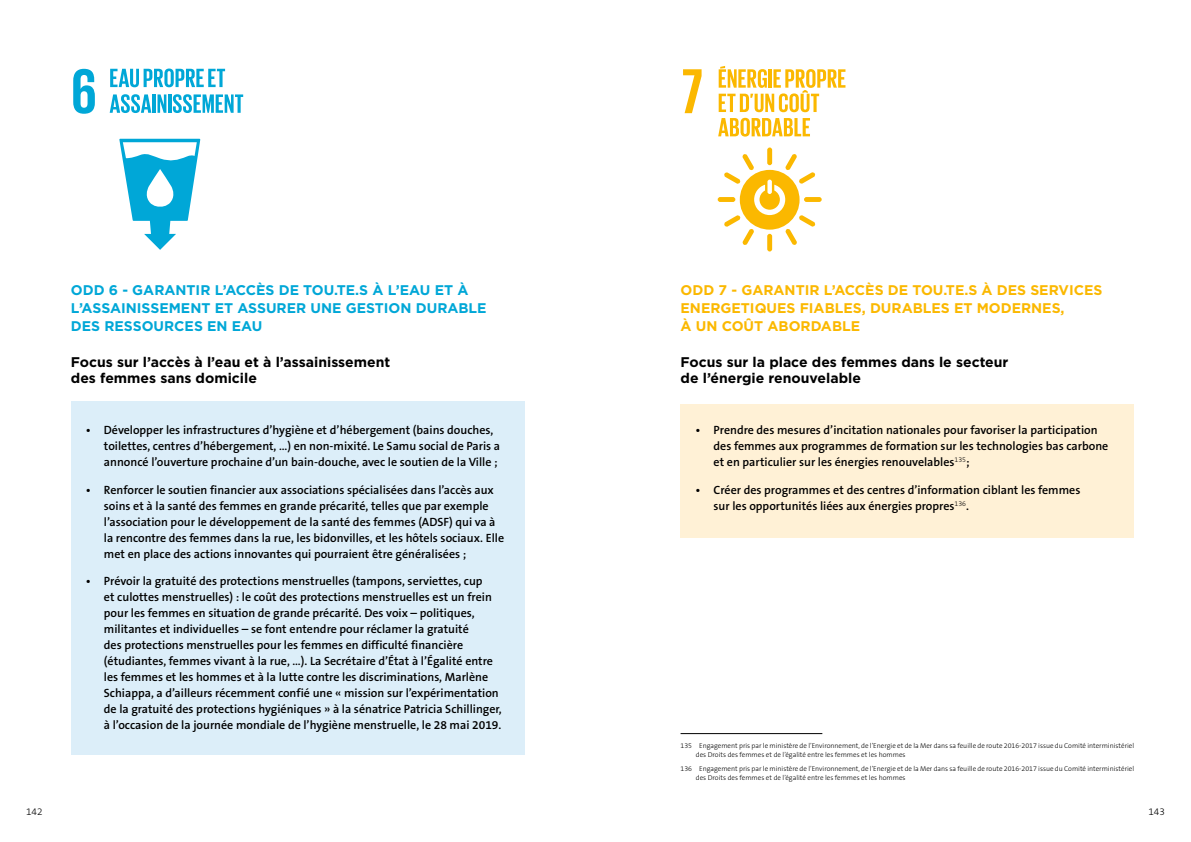
<style>
.page{position:relative;width:1191px;height:842px;background:#fff}
.page>*{position:absolute;margin:0;border:0;box-sizing:border-box;transform-origin:0 0}
.t1{font:700 14px/16px "Gotham";color:#000}
.t2{font:700 14px/18px "Gotham";color:#00a7d7}
.t3{font:700 14px/18px "Gotham";color:#fbb800}
.t4{font:600 12px/16px "The Sans B6";color:#000}
.t5{font:300 10px "The Sans B3";color:#000}
.t6{font:300 7px/8.8px "The Sans B3";color:#000}
</style>
<div class="page">
<div style="left:680px;top:404px;width:454px;height:133px;background:#fff1d6"></div>
<div style="left:71px;top:401px;width:453px;height:354px;background:#dceef9"></div>
<hr style="left:680px;top:733px;width:142px;height:1px;background:#000">
<svg style="left:119px;top:139px;width:81px;height:111px"></svg>
<svg style="left:73px;top:69px;width:22px;height:45px"></svg>
<svg style="left:110px;top:69px;width:115px;height:18px"></svg>
<svg style="left:110px;top:94px;width:41px;height:19px"></svg>
<hr style="left:153px;top:94px;width:3px;height:19px;background:#00a7d7">
<svg style="left:157px;top:94px;width:9px;height:19px"></svg>
<hr style="left:168px;top:94px;width:3px;height:19px;background:#00a7d7">
<svg style="left:173px;top:94px;width:70px;height:19px"></svg>
<div style="left:717px;top:197px;width:18px;height:5px;background:#fbb800;border-radius:2px"></div>
<div style="left:804px;top:197px;width:17px;height:5px;background:#fbb800;border-radius:2px"></div>
<div style="left:767px;top:147px;width:5px;height:18px;background:#fbb800;border-radius:2px"></div>
<div style="left:767px;top:234px;width:5px;height:17px;background:#fbb800;border-radius:2px"></div>
<svg style="left:724px;top:154px;width:91px;height:91px"></svg>
<svg style="left:683px;top:69px;width:18px;height:44px"></svg>
<svg style="left:718px;top:66px;width:127px;height:46px"></svg>
<svg style="left:718px;top:118px;width:92px;height:19px"></svg>
<p class="t2" style="left:71px;top:281px;width:417px">ODD 6 - GARANTIR L’ACCÈS DE TOU.TE.S À L’EAU ET À<br>L’ASSAINISSEMENT ET ASSURER UNE GESTION DURABLE<br>DES RESSOURCES EN EAU</p>
<p class="t1" style="left:71px;top:354px;width:321px">Focus sur l’accès à l’eau et à l’assainissement des femmes sans domicile</p>
<p class="t4" style="left:104px;top:423px;width:398px;text-indent:-18px">• Développer les infrastructures d’hygiène et d’hébergement (bains douches, toilettes, centres d’hébergement, …) en non-mixité. Le Samu social de Paris a annoncé l’ouverture prochaine d’un bain-douche, avec le soutien de la Ville ;</p>
<p class="t4" style="left:104px;top:482px;width:402px;text-indent:-18px">• Renforcer le soutien financier aux associations spécialisées dans l’accès aux soins et à la santé des femmes en grande précarité, telles que par exemple l’association pour le développement de la santé des femmes (ADSF) qui va à la rencontre des femmes dans la rue, les bidonvilles, et les hôtels sociaux. Elle met en place des actions innovantes qui pourraient être généralisées ;</p>
<p class="t4" style="left:104px;top:573px;width:399px;text-indent:-18px">• Prévoir la gratuité des protections menstruelles (tampons, serviettes, cup<br>et culottes menstruelles) : le coût des protections menstruelles est un frein pour les femmes en situation de grande précarité. Des voix – politiques, militantes et individuelles – se font entendre pour réclamer la gratuité<br>des protections menstruelles pour les femmes en difficulté financière (étudiantes, femmes vivant à la rue, …). La Secrétaire d’État à l’Égalité entre les femmes et les hommes et à la lutte contre les discriminations, Marlène Schiappa, a d’ailleurs récemment confié une « mission sur l’expérimentation de la gratuité des protections hygiéniques » à la sénatrice Patricia Schillinger, à l’occasion de la journée mondiale de l’hygiène menstruelle, le 28 mai 2019.</p>
<p class="t3" style="left:680px;top:281px;width:423px">ODD 7 - GARANTIR L’ACCÈS DE TOU.TE.S À DES SERVICES<br>ENERGETIQUES FIABLES, DURABLES ET MODERNES,<br>À UN COÛT ABORDABLE</p>
<p class="t1" style="left:680px;top:354px;width:329px">Focus sur la place des femmes dans le secteur de l’énergie renouvelable</p>
<p class="t4" style="left:713px;top:423px;width:396px;text-indent:-18px">• Prendre des mesures d’incitation nationales pour favoriser la participation des femmes aux programmes de formation sur les technologies bas carbone et en particulier sur les énergies renouvelables<sup>135</sup>;</p>
<p class="t4" style="left:713px;top:482px;width:368px;text-indent:-18px">• Créer des programmes et des centres d’information ciblant les femmes sur les opportunités liées aux énergies propres<sup>136</sup>.</p>
<p class="t6" style="left:696px;top:741px;width:440px;text-indent:-15px">135 Engagement pris par le ministère de l’Environnement, de l’Energie et de la Mer dans sa feuille de route 2016-2017 issue du Comité interministériel des Droits des femmes et de l’égalité entre les femmes et les hommes</p>
<p class="t6" style="left:696px;top:764px;width:440px;text-indent:-15px">136 Engagement pris par le ministère de l’Environnement, de l’Energie et de la Mer dans sa feuille de route 2016-2017 issue du Comité interministériel des Droits des femmes et de l’égalité entre les femmes et les hommes</p>
<p class="t5" style="left:26px;top:807px;width:18px">142</p>
<p class="t5" style="left:1148px;top:807px;width:18px">143</p>
</div>
